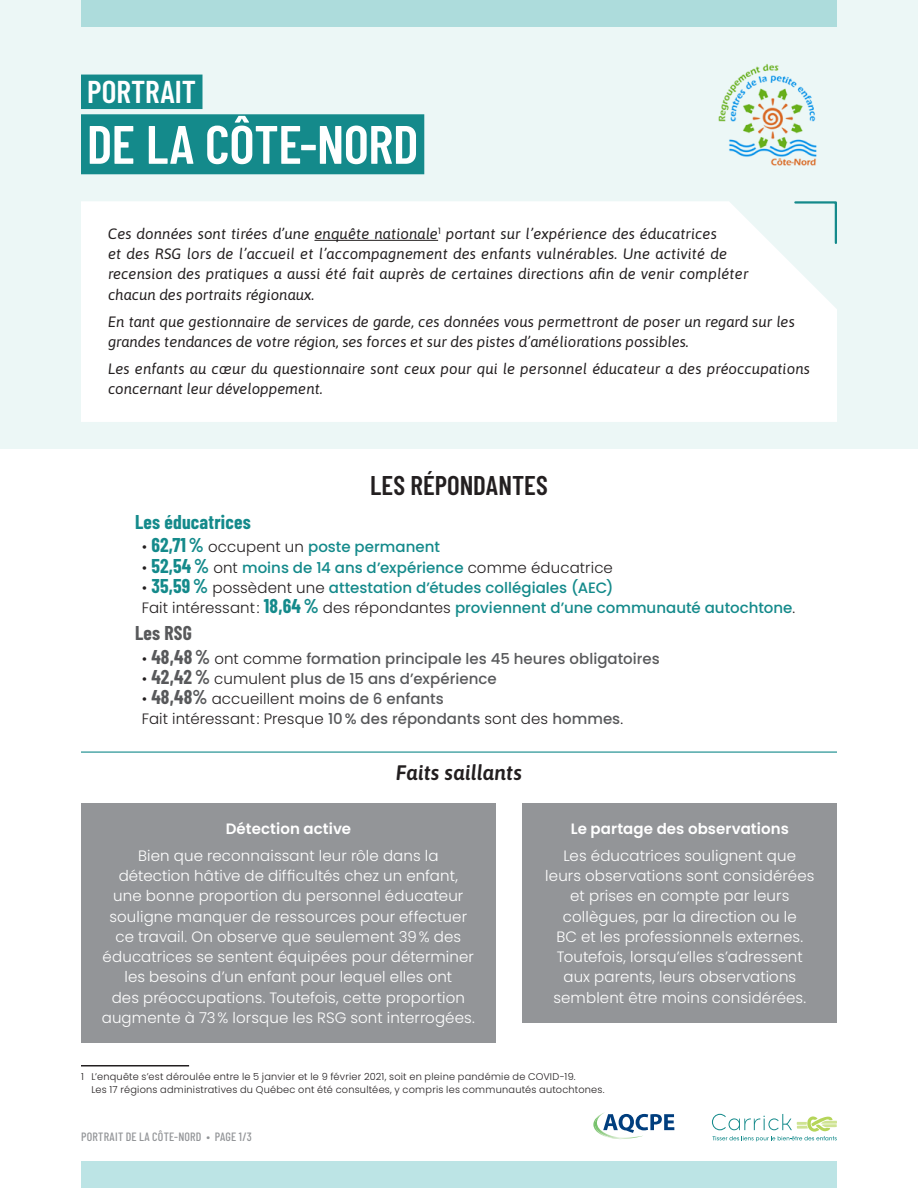
<style>
.page{position:relative;width:918px;height:1188px;background:#fff}
.page>*{position:absolute;margin:0;border:0;box-sizing:border-box;transform-origin:0 0}
.t1{font:600 54px "Barlow Condensed";letter-spacing:-.005em;color:#fff}
.t2{font:600 31.5px "Barlow Condensed";letter-spacing:.005em;color:#fff}
.Titre_Répondantes{font:600 27px "Barlow Condensed";color:#231f20}
.Sous-titre_centré_li{font:italic 600 21px "Asap";color:#231f20}
.Texte_courant_Répond{font:700 19.5px "Barlow Condensed";letter-spacing:.01em;color:#148a8b}
.Texte_courant_Répond-2{font:700 19.5px "Barlow Condensed";letter-spacing:.01em;color:#58595b}
.t3{font:italic 15px/20.2px "Asap";letter-spacing:.005em;color:#231f20}
.Texte_courant_centré{font:300 15px/20.2px "Poppins";letter-spacing:.01em;color:#fff;text-align:center}
.Texte_courant_justif{font:300 15px/20.2px "Poppins";letter-spacing:.01em;color:#fff;text-align:center}
.Texte_courant_Répond-3{font:500 15px "Poppins";color:#148a8b}
.Texte_courant_Répond-4{font:500 15px "Poppins";color:#58595b}
.Texte_courant_Répond-5{font:300 15px "Poppins";letter-spacing:.005em;color:#231f20}
.Texte_courant_justif-2{font:600 15px "Poppins";letter-spacing:.005em;color:#fff}
.Texte_courant_centré-2{font:600 15px "Poppins";letter-spacing:.005em;color:#fff}
.t4{font:500 12px "Barlow Condensed";letter-spacing:.02em;color:#939598}
.t5{font:300 9.75px/12.8px "Poppins";letter-spacing:.025em;color:#231f20}
.s1{font-weight:300;color:#231f20}
.s2{font-family:"Barlow Condensed";font-weight:700;font-size:19.5px}
.s3{font-weight:500;color:#58595b}
</style>
<div class="page">
<svg style="left:712px;top:1114px;width:125px;height:27px"></svg>
<svg style="left:593px;top:1112px;width:81px;height:27px"></svg>
<div style="left:0;top:0;width:918px;height:449px;background:#ecf7f6"></div>
<div style="left:81px;top:0;width:756px;height:27px;background:#addcdc"></div>
<div style="left:81px;top:1161px;width:756px;height:27px;background:#bce4e5"></div>
<div style="left:81px;top:75px;width:121px;height:34px;background:#148a8b"></div>
<div style="left:81px;top:114px;width:343px;height:60px;background:#148a8b"></div>
<div style="left:81px;top:201px;width:756px;height:221px;background:#fff"></div>
<hr style="left:314px;top:240px;width:124px;height:1px;background:#231f20">
<hr style="left:81px;top:1065px;width:108px;height:1px;background:#231f20">
<hr style="left:81px;top:752px;width:756px;height:1px;background:#148a8b">
<img style="left:718px;top:64px;width:99px;height:102px">
<div style="left:81px;top:803px;width:415px;height:240px;background:#939598"></div>
<div style="left:523px;top:803px;width:314px;height:220px;background:#939598"></div>
<h2 class="t2" style="left:87px;top:69px;width:110px">PORTRAIT</h2>
<h1 class="t1" style="left:87px;top:106px;width:333px">DE LA CÔTE-NORD</h1>
<p class="t3" style="left:108px;top:223px;width:642px">Ces données sont tirées d’une enquête nationale<sup>1</sup> portant sur l’expérience des éducatrices<br>et des RSG lors de l’accueil et l’accompagnement des enfants vulnérables. Une activité de recension des pratiques a aussi été fait auprès de certaines directions afin de venir compléter chacun des portraits régionaux.</p>
<p class="t3" style="left:108px;top:310px;width:688px">En tant que gestionnaire de services de garde, ces données vous permettront de poser un regard sur les grandes tendances de votre région, ses forces et sur des pistes d’améliorations possibles.</p>
<p class="t3" style="left:108px;top:358px;width:704px">Les enfants au cœur du questionnaire sont ceux pour qui le personnel éducateur a des préoccupations concernant leur développement.</p>
<p class="Titre_Répondantes" style="left:370px;top:466px;width:179px">LES RÉPONDANTES</p>
<p class="Texte_courant_Répond" style="left:135px;top:508px;width:117px">Les éducatrices</p>
<p class="Texte_courant_Répond-3" style="left:142px;top:538px;width:300px"><span class="s1">•</span> <span class="s2">62,71%</span> <span class="s1">occupent un</span> poste permanent</p>
<p class="Texte_courant_Répond-3" style="left:142px;top:559px;width:473px"><span class="s1">•</span> <span class="s2">52,54%</span> <span class="s1">ont</span> moins de 14 ans d’expérience <span class="s1">comme éducatrice</span></p>
<p class="Texte_courant_Répond-3" style="left:142px;top:579px;width:473px"><span class="s1">•</span> <span class="s2">35,59%</span> <span class="s1">possèdent une</span> attestation d’études collégiales (AEC)</p>
<p class="Texte_courant_Répond-3" style="left:142px;top:599px;width:655px"><span class="s1">Fait intéressant:</span> <span class="s2">18,64%</span> <span class="s1">des répondantes</span> proviennent d’une communauté autochtone<span class="s1">.</span></p>
<p class="Texte_courant_Répond-2" style="left:135px;top:619px;width:58px">Les RSG</p>
<p class="Texte_courant_Répond-4" style="left:142px;top:650px;width:520px"><span class="s1">•</span> <span class="s2">48,48%</span> <span class="s1">ont comme</span> formation principale les 45 heures obligatoires</p>
<p class="Texte_courant_Répond-4" style="left:142px;top:670px;width:357px"><span class="s1">•</span> <span class="s2">42,42%</span> <span class="s1">cumulent</span> plus de 15 ans d’expérience</p>
<p class="Texte_courant_Répond-4" style="left:142px;top:690px;width:304px"><span class="s1">•</span> <span class="s2">48,48%</span> <span class="s1">accueillent</span> moins de 6 enfants</p>
<p class="Texte_courant_Répond-5" style="left:142px;top:710px;width:483px">Fait intéressant: Presque <span class="s3">10% des répondants</span> sont des <span class="s3">hommes</span>.</p>
<p class="Sous-titre_centré_li" style="left:396px;top:758px;width:128px">Faits saillants</p>
<p class="Texte_courant_centré-2" style="left:226px;top:820px;width:127px">Détection active</p>
<p class="Texte_courant_centré" style="left:102px;top:846px;width:375px">Bien que reconnaissant leur rôle dans la détection hâtive de difficultés chez un enfant,<br>une bonne proportion du personnel éducateur souligne manquer de ressources pour effectuer ce travail. On observe que seulement 39% des éducatrices se sentent équipées pour déterminer les besoins d’un enfant pour lequel elles ont<br>des préoccupations. Toutefois, cette proportion augmente à 73% lorsque les RSG sont interrogées.</p>
<p class="Texte_courant_justif-2" style="left:571px;top:820px;width:220px">Le partage des observations</p>
<p class="Texte_courant_justif" style="left:545px;top:846px;width:271px">Les éducatrices soulignent que leurs observations sont considérées et prises en compte par leurs collègues, par la direction ou le<br>BC et les professionnels externes.<br>Toutefois, lorsqu’elles s’adressent aux parents, leurs observations semblent être moins considérées.</p>
<p class="t5" style="left:92px;top:1070px;width:515px;text-indent:-10px">1 L’enquête s’est déroulée entre le 5 janvier et le 9 février 2021, soit en pleine pandémie de COVID-19.<br>Les 17 régions administratives du Québec ont été consultées, y compris les communautés autochtones.</p>
<p class="t4" style="left:81px;top:1128px;width:173px">PORTRAIT DE LA CÔTE-NORD • PAGE 1/3</p>
</div>
